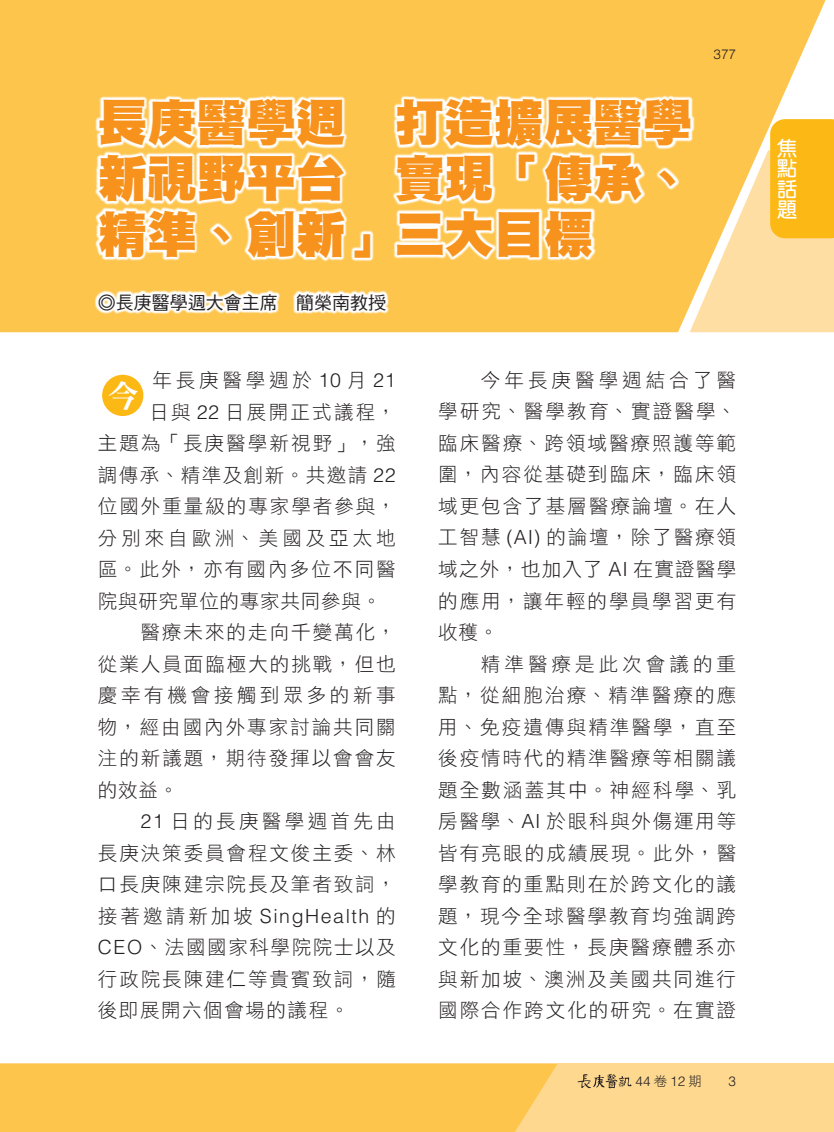
<style>
.page{position:relative;width:834px;height:1132px;background:#fff}
.page>*{position:absolute;margin:0;border:0;box-sizing:border-box;transform-origin:0 0}
.t1{font:49.5px/55.5px "DF Hei Std W12";color:#f7931d;text-align:justify}
.t2{font:31.5px "DF Ming Std W9";color:#fff}
.t3{font:700 20.25px/20.2px "AR Yuan B5";color:#fff;text-align:justify}
.t4{font:19.5px/31.5px "DF Hei Std W3";letter-spacing:.1em;color:#231f20;text-align:justify}
.t5{font:300 19.5px "Helvetica LT Std";letter-spacing:.08em;color:#231f20}
.t6{font:19.5px "DF Hei Std W3";letter-spacing:.075em;color:#231f20}
.t7{font:19.5px "DF Hei Std W3";letter-spacing:.04em;color:#231f20}
.t8{font:19.5px "DF Hei Std W3";letter-spacing:.2em;color:#231f20}
.t9{font:19.5px "DF Hei Std W3";letter-spacing:.19em;color:#231f20}
.t10{font:19.5px "DF Hei Std W3";letter-spacing:.195em;color:#231f20}
.t11{font:19.5px "DF Hei Std W3";letter-spacing:.17em;color:#231f20}
.t12{font:18px "DF Hei Std W5";color:#231f20}
.t13{font:300 13.5px "Helvetica LT Std";color:#231f20}
.s1{font-family:"Helvetica LT Std";font-weight:300}
.s2{font-family:"DF Hei Std W3";font-weight:400}
</style>
<div class="page">
<div style="left:0;top:1063px;width:833px;height:68px;background:#fed88f"></div>
<div style="left:0;top:1064px;width:557px;height:67px;background:#fec54d"></div>
<div style="left:0;top:0;width:825px;height:332px;background:#fec54d"></div>
<div style="left:102px;top:374px;width:41px;height:42px;background:#fcb814;border-radius:50%"></div>
<svg style="left:95px;top:95px;width:599px;height:219px"></svg>
<svg style="left:577px;top:1074px;width:54px;height:13px"></svg>
<svg style="left:689px;top:119px;width:144px;height:213px;background:#fed071"></svg>
<h1 class="t1" style="left:98px;top:94px;width:596px">長庚醫學週　打造擴展醫學新視野平台　實現「傳承、精準、創新」三大目標</h1>
<p class="t12" style="left:98px;top:292px;width:290px">◎長庚醫學週大會主席　簡榮南教授</p>
<p class="t13" style="left:713px;top:46px;width:24px">377</p>
<p class="t10" style="left:152px;top:369px;width:245px">年長庚醫學週於 <span class="s1">10</span> 月 <span class="s1">21</span></p>
<p class="t4" style="left:149px;top:395px;width:248px">日與 <span class="s1">22</span> 日展開正式議程，</p>
<p class="t4" style="left:98px;top:427px;width:299px">主題為「長庚醫學新視野」，強</p>
<p class="t6" style="left:98px;top:464px;width:299px">調傳承、精準及創新。共邀請 <span class="s1">22</span></p>
<p class="t4" style="left:98px;top:490px;width:299px">位國外重量級的專家學者參與，</p>
<p class="t8" style="left:98px;top:527px;width:299px">分別來自歐洲、美國及亞太地</p>
<p class="t4" style="left:98px;top:553px;width:299px">區。此外，亦有國內多位不同醫</p>
<p class="t7" style="left:98px;top:590px;width:285px">院與研究單位的專家共同參與。</p>
<p class="t4" style="left:140px;top:616px;width:257px">醫療未來的走向千變萬化，</p>
<p class="t4" style="left:98px;top:647px;width:299px">從業人員面臨極大的挑戰，但也</p>
<p class="t9" style="left:98px;top:684px;width:299px">慶幸有機會接觸到眾多的新事</p>
<p class="t4" style="left:98px;top:710px;width:299px">物，經由國內外專家討論共同關</p>
<p class="t4" style="left:98px;top:742px;width:299px">注的新議題，期待發揮以會會友</p>
<p class="t4" style="left:98px;top:773px;width:82px">的效益。</p>
<p class="t11" style="left:140px;top:810px;width:257px"><span class="s1">21</span> 日的長庚醫學週首先由</p>
<p class="t4" style="left:98px;top:836px;width:299px">長庚決策委員會程文俊主委、林</p>
<p class="t4" style="left:98px;top:868px;width:299px">口長庚陳建宗院長及筆者致詞，</p>
<p class="t5" style="left:98px;top:903px;width:299px"><span class="s2">接著邀請新加坡</span> SingHealth <span class="s2">的</span></p>
<p class="t4" style="left:98px;top:930px;width:299px"><span class="s1">CEO</span>、法國國家科學院院士以及行政院長陳建仁等貴賓致詞，隨後即展開六個會場的議程。</p>
<h2 class="t2" style="left:108px;top:378px;width:33px">今</h2>
<p class="t4" style="left:438px;top:363px;width:299px;text-indent:43px">今年長庚醫學週結合了醫學研究、醫學教育、實證醫學、臨床醫療、跨領域醫療照護等範圍，內容從基礎到臨床，臨床領域更包含了基層醫療論壇。在人工智慧 <span class="s1">(AI)</span> 的論壇，除了醫療領域之外，也加入了 <span class="s1">AI</span> 在實證醫學的應用，讓年輕的學員學習更有收穫。</p>
<p class="t4" style="left:438px;top:647px;width:299px;text-indent:43px">精準醫療是此次會議的重點，從細胞治療、精準醫療的應用、免疫遺傳與精準醫學，直至後疫情時代的精準醫療等相關議題全數涵蓋其中。神經科學、乳房醫學、<span class="s1">AI</span> 於眼科與外傷運用等皆有亮眼的成績展現。此外，醫學教育的重點則在於跨文化的議題，現今全球醫學教育均強調跨文化的重要性，長庚醫療體系亦與新加坡、澳洲及美國共同進行國際合作跨文化的研究。在實證</p>
<p class="t13" style="left:635px;top:1072px;width:68px">44<span class="s2">卷</span>12<span class="s2">期</span></p>
<p class="t13" style="left:728px;top:1072px;width:9px">3</p>
<p class="t3" style="left:776px;top:138px;width:21px">焦點話題</p>
</div>
